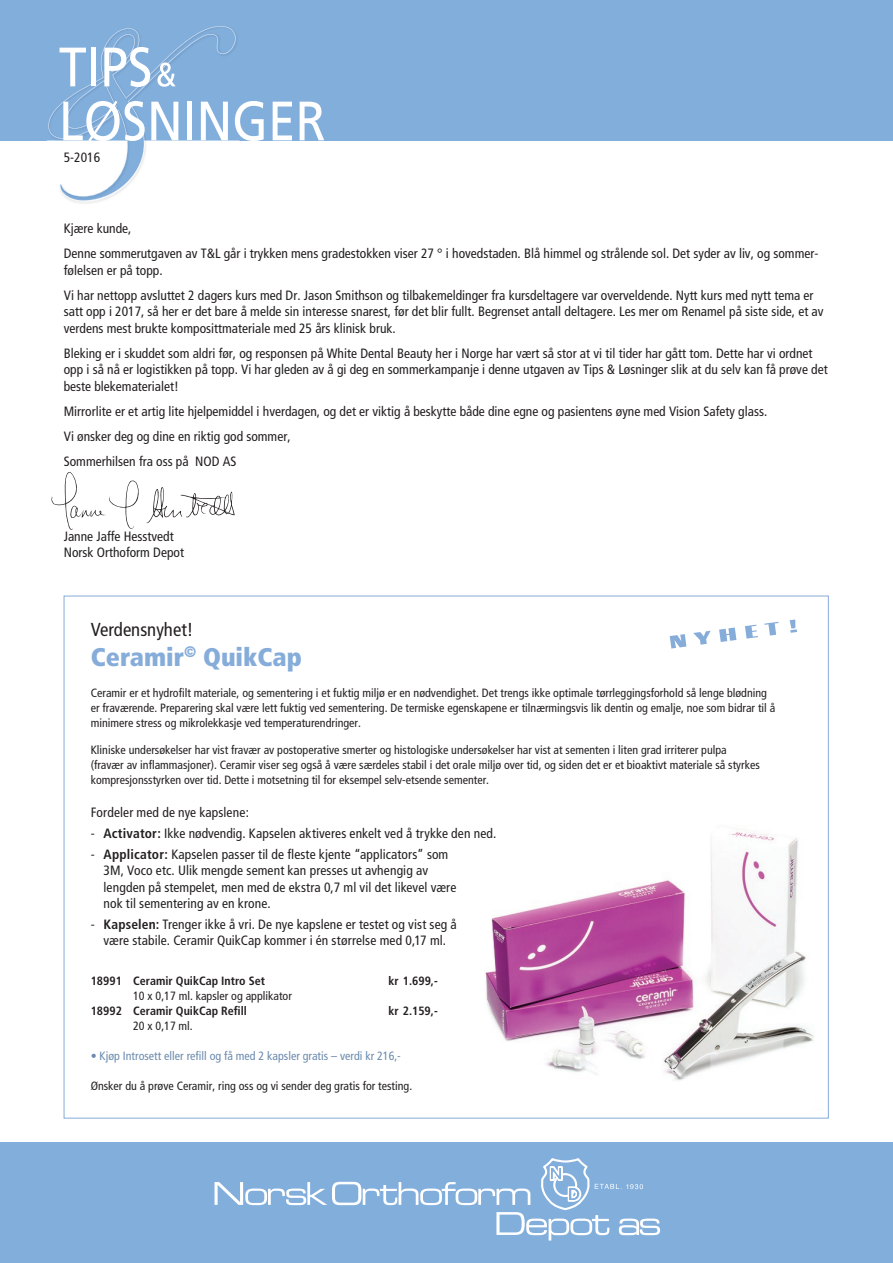
<style>
.page{position:relative;width:893px;height:1263px;background:#fff}
.page>*{position:absolute;margin:0;border:0;box-sizing:border-box;transform-origin:0 0}
.t1{font:900 condensed 25.5px "Frutiger";color:#86acda}
.t2{font:condensed 18.75px "Frutiger";color:#231f20}
.t3{font:condensed 13.5px/16.5px "Frutiger";color:#231f20}
.t4{font:condensed 12px/15px "Frutiger";color:#231f20}
.t5{font:700 condensed 12px "Frutiger";color:#231f20}
.t6{font:condensed 12px "Frutiger";color:#6b8aaf}
.s1{font-weight:700}
</style>
<div class="page">
<img style="left:485px;top:832px;width:329px;height:249px">
<div style="left:0;top:0;width:893px;height:140px;background:#82aedc"></div>
<svg style="left:47px;top:26px;width:217px;height:175px"></svg>
<svg style="left:273px;top:102px;width:19px;height:38px"></svg>
<svg style="left:300px;top:102px;width:24px;height:38px"></svg>
<svg style="left:146px;top:487px;width:89px;height:36px"></svg>
<svg style="left:51px;top:472px;width:88px;height:58px"></svg>
<div style="left:0;top:1143px;width:893px;height:120px;background:#82aedc"></div>
<svg style="left:215px;top:1159px;width:445px;height:81px"></svg>
<svg style="left:670px;top:634px;width:16px;height:14px"></svg>
<svg style="left:693px;top:631px;width:18px;height:14px"></svg>
<svg style="left:719px;top:627px;width:17px;height:15px"></svg>
<svg style="left:745px;top:625px;width:13px;height:14px"></svg>
<svg style="left:764px;top:622px;width:14px;height:13px"></svg>
<svg style="left:790px;top:619px;width:7px;height:14px"></svg>
<p class="t3" style="left:64px;top:149px;width:38px">5-2016</p>
<p class="t3" style="left:64px;top:216px;width:756px;line-height:25px">Kjære kunde,<br>Denne sommerutgaven av T&amp;L går i trykken mens gradestokken viser 27 ° i hovedstaden. Blå himmel og strålende sol. Det syder av liv, og sommer-</p>
<p class="t3" style="left:64px;top:257px;width:751px;line-height:25px">følelsen er på topp.<br>Vi har nettopp avsluttet 2 dagers kurs med Dr. Jason Smithson og tilbakemeldinger fra kursdeltagere var overveldende. Nytt kurs med nytt tema er</p>
<p class="t3" style="left:64px;top:303px;width:761px">satt opp i 2017, så her er det bare å melde sin interesse snarest, før det blir fullt. Begrenset antall deltagere. Les mer om Renamel på siste side, et av verdens mest brukte komposittmateriale med 25 års klinisk bruk.</p>
<p class="t3" style="left:64px;top:345px;width:765px">Bleking er i skuddet som aldri før, og responsen på White Dental Beauty her i Norge har vært så stor at vi til tider har gått tom. Dette har vi ordnet opp i så nå er logistikken på topp. Vi har gleden av å gi deg en sommerkampanje i denne utgaven av Tips &amp; Løsninger slik at du selv kan få prøve det beste blekematerialet!</p>
<p class="t3" style="left:64px;top:398px;width:705px;line-height:25px">Mirrorlite er et artig lite hjelpemiddel i hverdagen, og det er viktig å beskytte både dine egne og pasientens øyne med Vision Safety glass.<br>Vi ønsker deg og dine en riktig god sommer,<br>Sommerhilsen fra oss på NOD AS</p>
<p class="t3" style="left:64px;top:528px;width:122px">Janne Jaffe Hesstvedt<br>Norsk Orthoform Depot</p>
<h2 class="t2" style="left:91px;top:618px;width:104px">Verdensnyhet!</h2>
<h1 class="t1" style="left:91px;top:641px;width:213px">Ceramir<sup>©</sup> QuikCap</h1>
<p class="t4" style="left:91px;top:686px;width:686px">Ceramir er et hydrofilt materiale, og sementering i et fuktig miljø er en nødvendighet. Det trengs ikke optimale tørrleggingsforhold så lenge blødning er fraværende. Preparering skal være lett fuktig ved sementering. De termiske egenskapene er tilnærmingsvis lik dentin og emalje, noe som bidrar til å minimere stress og mikrolekkasje ved temperaturendringer.</p>
<p class="t4" style="left:91px;top:743px;width:671px">Kliniske undersøkelser har vist fravær av postoperative smerter og histologiske undersøkelser har vist at sementen i liten grad irriterer pulpa (fravær av inflammasjoner). Ceramir viser seg også å være særdeles stabil i det orale miljø over tid, og siden det er et bioaktivt materiale så styrkes kompresjonsstyrken over tid. Dette i motsetning til for eksempel selv-etsende sementer.</p>
<p class="t3" style="left:91px;top:804px;width:160px">Fordeler med de nye kapslene:</p>
<p class="t3" style="left:91px;top:825px;width:407px">- <span class="s1">Activator:</span> Ikke nødvendig. Kapselen aktiveres enkelt ved å trykke den ned.</p>
<p class="t3" style="left:103px;top:846px;width:354px;text-indent:-13px">- <span class="s1">Applicator:</span> Kapselen passer til de fleste kjente “applicators” som 3M, Voco etc. Ulik mengde sement kan presses ut avhengig av lengden på stempelet, men med de ekstra 0,7 ml vil det likevel være nok til sementering av en krone.</p>
<p class="t3" style="left:91px;top:916px;width:368px;text-align:center">- <span class="s1">Kapselen:</span> Trenger ikke å vri. De nye kapslene er testet og vist seg å være stabile. Ceramir QuikCap kommer i én størrelse med 0,17 ml.</p>
<p class="t5" style="left:91px;top:973px;width:176px">18991 Ceramir QuikCap Intro Set</p>
<p class="t5" style="left:388px;top:973px;width:51px">kr 1.699,-</p>
<p class="t4" style="left:133px;top:988px;width:160px">10 x 0,17 ml. kapsler og applikator</p>
<p class="t5" style="left:91px;top:1003px;width:158px">18992 Ceramir QuikCap Refill</p>
<p class="t5" style="left:388px;top:1003px;width:51px">kr 2.159,-</p>
<p class="t4" style="left:133px;top:1018px;width:61px">20 x 0,17 ml.</p>
<p class="t6" style="left:91px;top:1048px;width:312px">• Kjøp Introsett eller refill og få med 2 kapsler gratis – verdi kr 216,-</p>
<p class="t4" style="left:91px;top:1078px;width:323px">Ønsker du å prøve Ceramir, ring oss og vi sender deg gratis for testing.</p>
</div>
